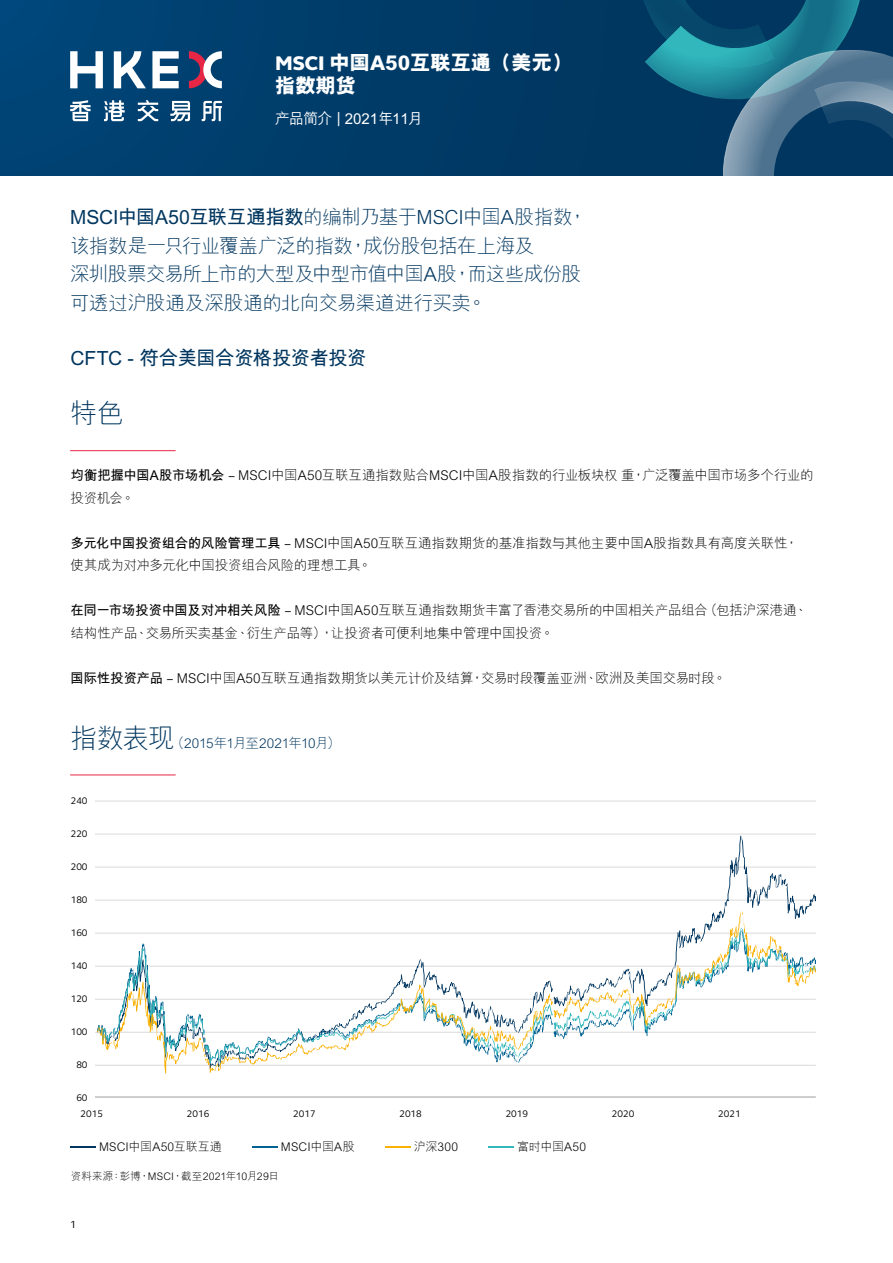
<style>
.page{position:relative;width:893px;height:1263px;background:#fff}
.page>*{position:absolute;margin:0;border:0;box-sizing:border-box;transform-origin:0 0}
.t1{font:300 27px "M Hei HKS";color:#00365f}
.t2{font:800 20.25px/23.4px "M Hei HKS";color:#fff}
.t3{font:300 19.5px/28.5px "M Hei HKS";letter-spacing:-.03em;color:#00365f}
.t4{font:700 19.5px "M Hei HKS";letter-spacing:-.025em;color:#00365f}
.t5{font:500 15px "M Hei HKS";letter-spacing:-.03em;color:#fff}
.t6{font:300 13.5px/22.5px "M Hei HKS";letter-spacing:-.015em;color:#000}
.t7{font:300 13.5px "M Hei HKS";letter-spacing:-.03em;color:#00365f}
.t8{font:300 12px "M Hei HKS";letter-spacing:.01em;color:#000}
.t9{font:300 10.5px "M Hei HKS";letter-spacing:.015em;color:#000}
.t10{font:10.5px "FS Elliot Pro";color:#000}
.t11{font:9.75px "FS Elliot Pro";color:#000}
.s1{font-family:"FS Elliot Pro"}
.s2{font-family:"M Hei HK";font-weight:700}
.s3{font-weight:700}
.s4{font-family:"FS Elliot Pro";font-weight:400}
.s5{font-size:27px}
</style>
<div class="page">
<div style="left:0;top:0;width:893px;height:175px;background:linear-gradient(to bottom,#003e6c,#003c69)"></div>
<svg style="left:202px;top:101px;width:20px;height:20px"></svg>
<svg style="left:138px;top:100px;width:20px;height:21px"></svg>
<svg style="left:152px;top:51px;width:27px;height:37px"></svg>
<svg style="left:70px;top:51px;width:33px;height:37px"></svg>
<svg style="left:114px;top:51px;width:32px;height:37px"></svg>
<svg style="left:189px;top:51px;width:33px;height:37px"></svg>
<svg style="left:170px;top:101px;width:20px;height:20px"></svg>
<svg style="left:104px;top:100px;width:21px;height:21px"></svg>
<svg style="left:70px;top:100px;width:21px;height:21px"></svg>
<svg style="left:637px;top:0;width:256px;height:175px;background:#205e7d"></svg>
<hr style="left:70px;top:450px;width:106px;height:1px;background:#e62645">
<hr style="left:70px;top:774px;width:106px;height:1px;background:#e62645">
<hr style="left:95px;top:1097px;width:721px;height:1px;background:#9d9d9c">
<hr style="left:95px;top:1065px;width:721px;height:1px;background:#dadada">
<hr style="left:95px;top:1032px;width:721px;height:1px;background:#dadada">
<hr style="left:95px;top:999px;width:721px;height:1px;background:#dadada">
<hr style="left:95px;top:966px;width:721px;height:1px;background:#dadada">
<hr style="left:95px;top:933px;width:721px;height:1px;background:#dadada">
<hr style="left:95px;top:900px;width:721px;height:1px;background:#dadada">
<hr style="left:95px;top:867px;width:721px;height:1px;background:#dadada">
<hr style="left:95px;top:834px;width:721px;height:1px;background:#dadada">
<hr style="left:95px;top:801px;width:721px;height:1px;background:#dadada">
<svg style="left:97px;top:836px;width:719px;height:75px"></svg>
<svg style="left:97px;top:911px;width:719px;height:163px"></svg>
<hr style="left:70px;top:1146px;width:26px;height:2px;background:#00365f">
<hr style="left:252px;top:1146px;width:25px;height:2px;background:#006292">
<hr style="left:385px;top:1146px;width:25px;height:2px;background:#f9b000">
<hr style="left:488px;top:1146px;width:26px;height:2px;background:#31b7bc">
<h2 class="t2" style="left:275px;top:51px;width:299px"><span class="s1">MSCI</span> 中國A50互聯互通（美元）指數期貨</h2>
<p class="t5" style="left:275px;top:108px;width:149px">產品簡介 | 2021年1<span class="s2">1</span>月</p>
<h3 class="t3" style="left:70px;top:202px;width:519px"><span class="s3">MSCI中國A50互聯互通指數</span>的編制乃基於MSCI中國A股指數，該指數是一隻行業覆蓋廣泛的指數，成份股包括在上海及<br>深圳股票交易所上市的大型及中型市值中國A股，而這些成份股可透過滬股通及深股通的北向交易渠道進行買賣。</h3>
<h3 class="t4" style="left:71px;top:343px;width:298px">CFTC - 符合美國合資格投資者投資</h3>
<h1 class="t1" style="left:70px;top:394px;width:55px">特色</h1>
<p class="t6" style="left:71px;top:464px;width:745px"><span class="s3">均衡把握中國A股市場機會</span> <span class="s4">–</span> MSCI中國A50互聯互通指數貼合MSCI中國A股指數的行業板塊權 重，廣泛覆蓋中國市場多個行業的投資機會。</p>
<p class="t6" style="left:71px;top:531px;width:729px"><span class="s3">多元化中國投資組合的風險管理工具</span> <span class="s4">–</span> MSCI中國A50互聯互通指數期貨的基準指數與其他主要中國A股指數具有高度關聯性，使其成為對沖多元化中國投資組合風險的理想工具。</p>
<p class="t6" style="left:71px;top:599px;width:738px"><span class="s3">在同一市場投資中國及對沖相關風險</span> <span class="s4">–</span> MSCI中國A50互聯互通指數期貨豐富了香港交易所的中國相關產品組合（包括滬深港通、結構性產品、交易所買賣基金、衍生產品等），讓投資者可便利地集中管理中國投資。</p>
<p class="t6" style="left:71px;top:666px;width:657px"><span class="s3">國際性投資產品</span> <span class="s4">–</span> MSCI中國A50互聯互通指數期貨以美元計價及結算，交易時段覆蓋亞洲、歐洲及美國交易時段。</p>
<p class="t7" style="left:70px;top:733px;width:272px"><span class="s5">指數表現</span>（2015年1月至2021年10月）</p>
<p class="t11" style="left:71px;top:794px;width:18px">240</p>
<p class="t11" style="left:71px;top:827px;width:18px">220</p>
<p class="t11" style="left:71px;top:860px;width:18px">200</p>
<p class="t11" style="left:71px;top:893px;width:18px">180</p>
<p class="t11" style="left:71px;top:926px;width:18px">160</p>
<p class="t11" style="left:71px;top:959px;width:18px">140</p>
<p class="t11" style="left:71px;top:992px;width:18px">120</p>
<p class="t11" style="left:71px;top:1025px;width:18px">100</p>
<p class="t11" style="left:76px;top:1058px;width:13px">80</p>
<p class="t11" style="left:76px;top:1091px;width:13px">60</p>
<p class="t11" style="left:81px;top:1107px;width:24px">2015</p>
<p class="t11" style="left:187px;top:1107px;width:24px">2016</p>
<p class="t11" style="left:293px;top:1107px;width:24px">2017</p>
<p class="t11" style="left:399px;top:1107px;width:24px">2018</p>
<p class="t11" style="left:506px;top:1107px;width:24px">2019</p>
<p class="t11" style="left:612px;top:1107px;width:24px">2020</p>
<p class="t11" style="left:718px;top:1107px;width:24px">2021</p>
<p class="t8" style="left:99px;top:1138px;width:124px">MSCI中國A50互聯互通</p>
<p class="t8" style="left:281px;top:1138px;width:75px">MSCI中國A股</p>
<p class="t8" style="left:414px;top:1138px;width:46px">滬深300</p>
<p class="t8" style="left:517px;top:1138px;width:70px">富時中國A50</p>
<p class="t9" style="left:71px;top:1169px;width:210px">資料來源：彭博，MSCI，截至2021年10月29日</p>
<p class="t10" style="left:70px;top:1217px;width:8px">1</p>
</div>
